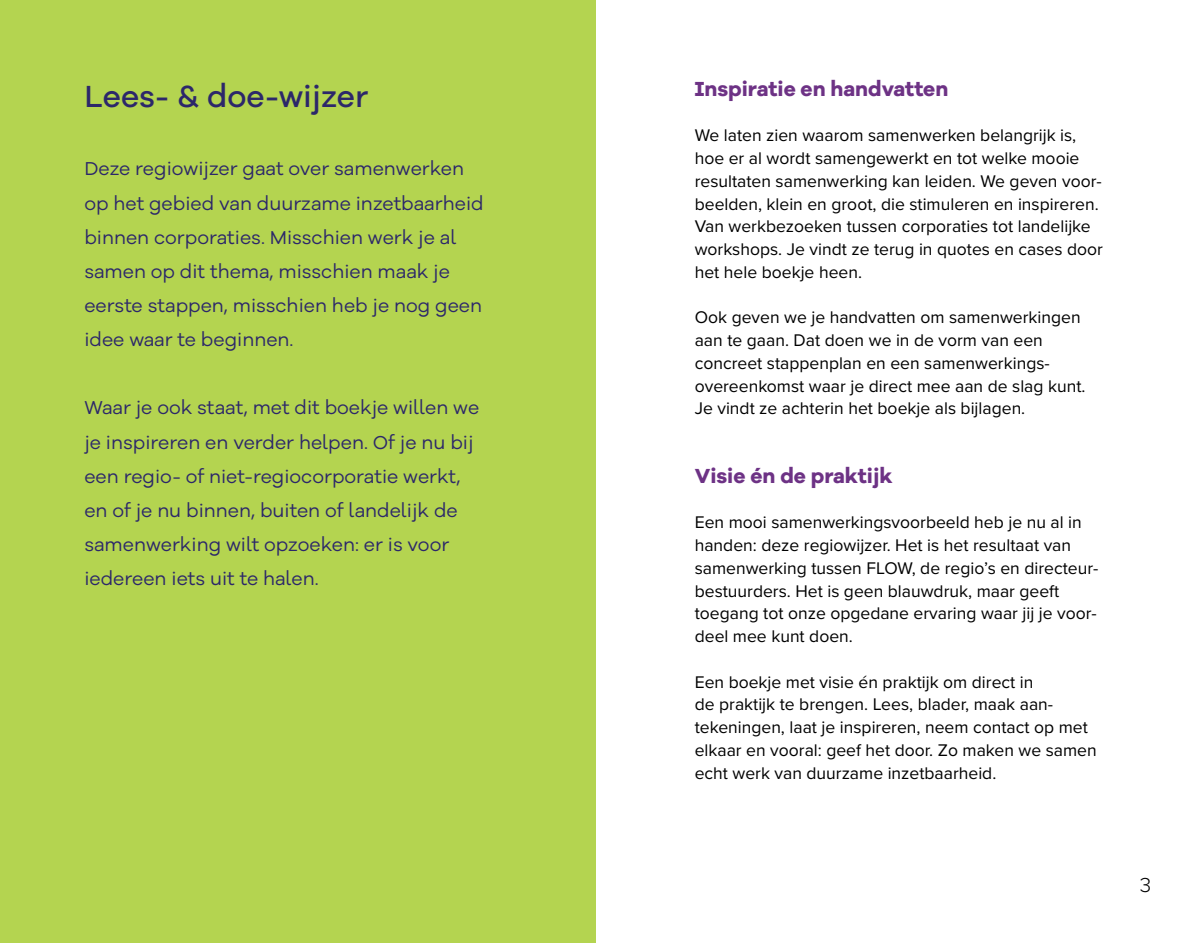
<style>
.page{position:relative;width:1191px;height:943px;background:#fff}
.page>*{position:absolute;margin:0;border:0;box-sizing:border-box;transform-origin:0 0}
.t1{font:500 31.5px "Galano Grotesque Alt";color:#2c276a}
.t2{font:700 21px "Galano Grotesque Alt";color:#6d3285}
.t3{font:300 21px "Proxima Nova";color:#000}
.t4{font:19.25px/34.1px "Galano Grotesque Alt";color:#2c276a}
.t5{font:17.5px/22.8px "Proxima Nova";color:#000}
</style>
<div class="page">
<div style="left:0;top:0;width:595px;height:943px;background:#b4d450"></div>
<h1 class="t1" style="left:84px;top:76px;width:285px">Lees- &amp; doe-wijzer</h1>
<p class="t4" style="left:84px;top:151px;width:401px">Deze regiowijzer gaat over samenwerken op het gebied van duurzame inzetbaarheid binnen corporaties. Misschien werk je al samen op dit thema, misschien maak je eerste stappen, misschien heb je nog geen idee waar te beginnen.</p>
<p class="t4" style="left:84px;top:390px;width:396px">Waar je ook staat, met dit boekje willen we je inspireren en verder helpen. Of je nu bij een regio- of niet-regiocorporatie werkt, en of je nu binnen, buiten of landelijk de samenwerking wilt opzoeken: er is voor iedereen iets uit te halen.</p>
<p class="t2" style="left:694px;top:75px;width:255px">Inspiratie en handvatten</p>
<p class="t5" style="left:694px;top:123px;width:410px">We laten zien waarom samenwerken belangrijk is, hoe er al wordt samengewerkt en tot welke mooie resultaten samenwerking kan leiden. We geven voor&shy;beelden, klein en groot, die stimuleren en inspireren.<br>Van werkbezoeken tussen corporaties tot landelijke workshops. Je vindt ze terug in quotes en cases door het hele boekje heen.</p>
<p class="t5" style="left:694px;top:305px;width:392px">Ook geven we je handvatten om samenwerkingen aan te gaan. Dat doen we in de vorm van een concreet stappenplan en een samenwerkings&shy;overeenkomst waar je direct mee aan de slag kunt.<br>Je vindt ze achterin het boekje als bijlagen.</p>
<p class="t2" style="left:694px;top:462px;width:199px">Visie én de praktijk</p>
<p class="t5" style="left:694px;top:510px;width:403px">Een mooi samenwerkingsvoorbeeld heb je nu al in handen: deze regiowijzer. Het is het resultaat van samenwerking tussen FLOW, de regio’s en directeur-- bestuurders. Het is geen blauwdruk, maar geeft toegang tot onze opgedane ervaring waar jij je voor&shy;deel mee kunt doen.</p>
<p class="t5" style="left:694px;top:669px;width:403px">Een boekje met visie én praktijk om direct in<br>de praktijk te brengen. Lees, blader, maak aan&shy;tekeningen, laat je inspireren, neem contact op met elkaar en vooral: geef het door. Zo maken we samen echt werk van duurzame inzetbaarheid.</p>
<p class="t3" style="left:1139px;top:869px;width:13px">3</p>
</div>
